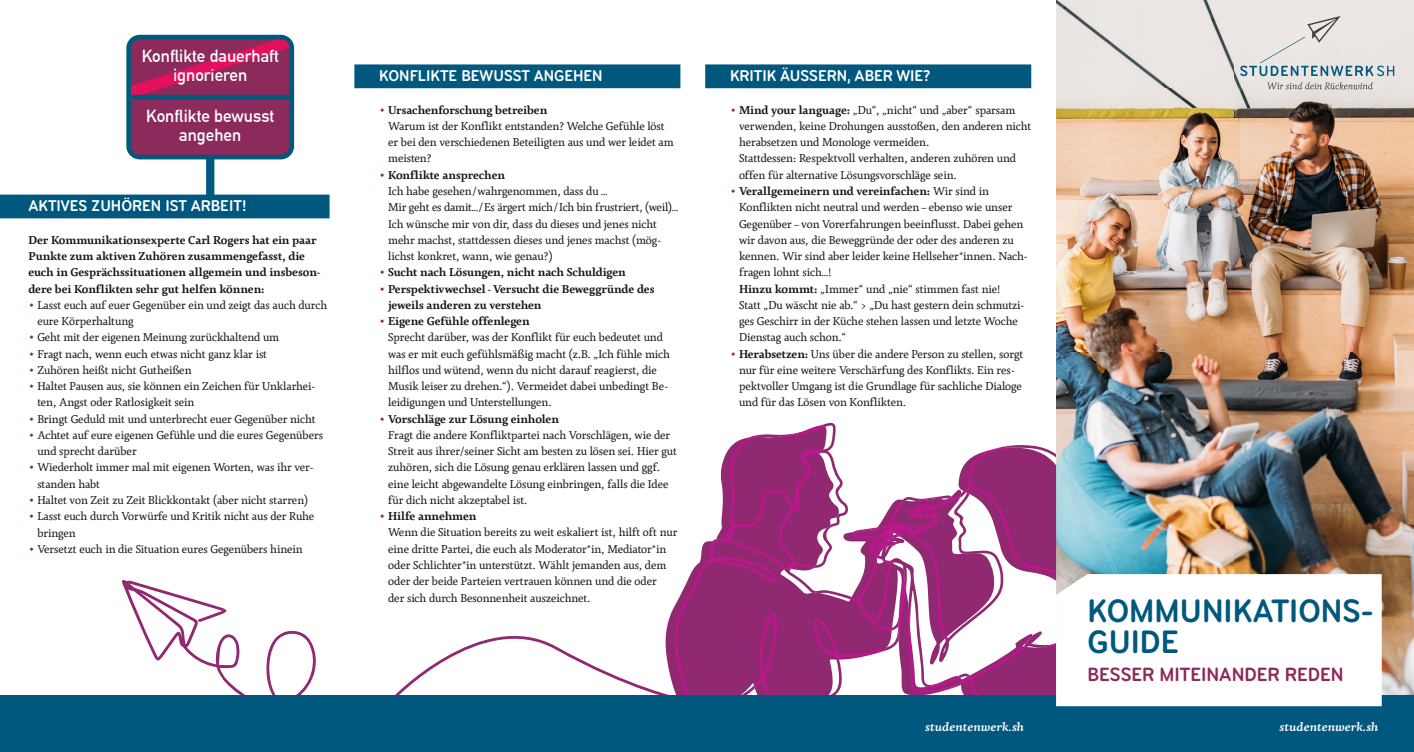
<style>
.page{position:relative;width:1414px;height:752px;background:#fff}
.page>*{position:absolute;margin:0;border:0;box-sizing:border-box;transform-origin:0 0}
.t1{font:700 condensed 33.75px/30.5px "Bryant";color:#00587e}
.t2{font:700 condensed 20px "Bryant";color:#8b2a5b}
.t3{font:700 17.12px/19.4px "DIN Alternate";color:#fff;text-align:center}
.t4{font:700 condensed 16.25px "Bryant";color:#fff}
.t5{font:italic 700 11.88px "Agendatype";letter-spacing:-.005em;color:#fff}
.t6{font:11.25px/16.2px "Agendatype";color:#131413}
.t7{font:700 11.25px/16.2px "Agendatype";letter-spacing:-.005em;color:#131413}
.s1{font-weight:700;color:#8b2a5b}
.s2{font-weight:700}
.s3{color:#8b2a5b}
</style>
<div class="page">
<svg style="left:683px;top:425px;width:373px;height:269px;fill:#902972"></svg>
<img style="left:1056px;top:0;width:358px;height:694px">
<img style="left:1056px;top:465px;width:43px;height:105px">
<img style="left:1120px;top:554px;width:22px;height:19px">
<img style="left:1056px;top:454px;width:32px;height:60px">
<img style="left:1088px;top:507px;width:32px;height:63px">
<img style="left:1056px;top:570px;width:78px;height:3px">
<svg style="left:122px;top:579px;width:561px;height:115px"></svg>
<div style="left:0;top:694px;width:1414px;height:57px;background:#00587e"></div>
<div style="left:705px;top:64px;width:326px;height:24px;background:#00587e"></div>
<div style="left:354px;top:64px;width:326px;height:24px;background:#00587e"></div>
<div style="left:0;top:194px;width:330px;height:24px;background:#00587e"></div>
<svg style="left:1240px;top:16px;width:154px;height:60px;background:#d8dad9"></svg>
<svg style="left:1267px;top:82px;width:106px;height:8px"></svg>
<div style="left:206px;top:146px;width:8px;height:51px;background:#00587e"></div>
<div style="left:129px;top:37px;width:163px;height:120px;background:#8b2a5b;border-radius:11px"></div>
<svg style="left:132px;top:41px;width:156px;height:54px"></svg>
<div style="left:126px;top:35px;width:168px;height:124px;border:5px solid #00587e;border-radius:11px"></div>
<hr style="left:129px;top:95px;width:163px;height:4px;background:#00587e">
<svg style="left:1056px;top:573px;width:326px;height:132px"></svg>
<h3 class="t3" style="left:142px;top:45px;width:139px">Konflikte dauerhaft ignorieren</h3>
<h3 class="t3" style="left:146px;top:105px;width:130px">Konflikte bewusst angehen</h3>
<h3 class="t4" style="left:28px;top:196px;width:220px">AKTIVES ZUHÖREN IST ARBEIT!</h3>
<p class="t7" style="left:28px;top:231px;width:294px">Der Kommunikationsexperte Carl Rogers hat ein paar Punkte zum aktiven Zuhören zusammengefasst, die euch in Gesprächssituationen allgemein und insbeson&shy;dere bei Konflikten sehr gut helfen können:</p>
<p class="t6" style="left:37px;top:297px;width:291px;text-indent:-9px"><span class="s1">•</span> Lasst euch auf euer Gegenüber ein und zeigt das auch durch eure Körperhaltung</p>
<p class="t6" style="left:28px;top:329px;width:252px"><span class="s1">•</span> Geht mit der eigenen Meinung zurückhaltend um</p>
<p class="t6" style="left:28px;top:345px;width:240px"><span class="s1">•</span> Fragt nach, wenn euch etwas nicht ganz klar ist</p>
<p class="t6" style="left:28px;top:362px;width:165px"><span class="s1">•</span> Zuhören heißt nicht Gutheißen</p>
<p class="t6" style="left:37px;top:378px;width:280px;text-indent:-9px"><span class="s1">•</span> Haltet Pausen aus, sie können ein Zeichen für Unklarhei&shy;ten, Angst oder Ratlosigkeit sein</p>
<p class="t6" style="left:28px;top:410px;width:289px"><span class="s1">•</span> Bringt Geduld mit und unterbrecht euer Gegenüber nicht</p>
<p class="t6" style="left:37px;top:426px;width:287px;text-indent:-9px"><span class="s1">•</span> Achtet auf eure eigenen Gefühle und die eures Gegenübers und sprecht darüber</p>
<p class="t6" style="left:37px;top:459px;width:278px;text-indent:-9px"><span class="s1">•</span> Wiederholt immer mal mit eigenen Worten, was ihr ver&shy;standen habt</p>
<p class="t6" style="left:28px;top:491px;width:281px"><span class="s1">•</span> Haltet von Zeit zu Zeit Blickkontakt (aber nicht starren)</p>
<p class="t6" style="left:37px;top:508px;width:278px;text-indent:-9px"><span class="s1">•</span> Lasst euch durch Vorwürfe und Kritik nicht aus der Ruhe bringen</p>
<p class="t6" style="left:28px;top:540px;width:276px"><span class="s1">•</span> Versetzt euch in die Situation eures Gegenübers hinein</p>
<h3 class="t4" style="left:379px;top:66px;width:225px">KONFLIKTE BEWUSST ANGEHEN</h3>
<p class="t6" style="left:388px;top:102px;width:287px;text-indent:-9px"><span class="s1">•</span> <span class="s2">Ursachenforschung betreiben<br></span>Warum ist der Konflikt entstanden? Welche Gefühle löst er bei den verschiedenen Beteiligten aus und wer leidet am meisten?</p>
<p class="t6" style="left:388px;top:167px;width:291px;text-indent:-9px"><span class="s1">•</span> <span class="s2">Konflikte ansprechen<br></span>Ich habe gesehen/wahrgenommen, dass du …<br>Mir geht es damit…/Es ärgert mich/Ich bin frustriert, (weil)… Ich wünsche mir von dir, dass du dieses und jenes nicht mehr machst, stattdessen dieses und jenes machst (mög&shy;lichst konkret, wann, wie genau?)</p>
<p class="t7" style="left:379px;top:264px;width:248px"><span class="s3">•</span> Sucht nach Lösungen, nicht nach Schuldigen</p>
<p class="t7" style="left:388px;top:280px;width:268px;text-indent:-9px"><span class="s3">•</span> Perspektivwechsel - Versucht die Beweggründe des jeweils anderen zu verstehen</p>
<p class="t6" style="left:388px;top:313px;width:283px;text-indent:-9px"><span class="s1">•</span> <span class="s2">Eigene Gefühle offenlegen<br></span>Sprecht darüber, was der Konflikt für euch bedeutet und was er mit euch gefühlsmäßig macht (z.B. „Ich fühle mich hilflos und wütend, wenn du nicht darauf reagierst, die Musik leiser zu drehen.“). Vermeidet dabei unbedingt Be&shy;leidigungen und Unterstellungen .</p>
<p class="t6" style="left:388px;top:410px;width:290px;text-indent:-9px"><span class="s1">•</span> <span class="s2">Vorschläge zur Lösung einholen<br></span>Fragt die andere Konfliktpartei nach Vorschlägen, wie der Streit aus ihrer/seiner Sicht am besten zu lösen sei. Hier gut zuhören, sich die Lösung genau erklären lassen und ggf. eine leicht abgewandelte Lösung einbringen, falls die Idee für dich nicht akzeptabel ist.</p>
<p class="t6" style="left:388px;top:508px;width:291px;text-indent:-9px"><span class="s1">•</span> <span class="s2">Hilfe annehmen<br></span>Wenn die Situation bereits zu weit eskaliert ist, hilft oft nur eine dritte Partei, die euch als Moderator*in, Mediator*in oder Schlichter*in unterstützt. Wählt jemanden aus, dem oder der beide Parteien vertrauen können und die oder<br>der sich durch Besonnenheit auszeichnet.</p>
<h3 class="t4" style="left:730px;top:66px;width:202px">KRITIK ÄUSSERN, ABER WIE?</h3>
<p class="t6" style="left:739px;top:102px;width:294px;text-indent:-9px"><span class="s1">•</span> <span class="s2">Mind your language:</span> „Du“, „nicht“ und „aber“ sparsam verwenden , keine Drohungen ausstoßen, den anderen nicht herabsetzen und Monologe vermeiden.<br>Stattdessen: Respektvoll verhalten, anderen zuhören und offen für alternative Lösungsvorschläge sein .</p>
<p class="t6" style="left:739px;top:183px;width:290px;text-indent:-9px"><span class="s1">•</span> <span class="s2">Verallgemeinern und vereinfachen:</span> Wir sind in Konflikten nicht neutral und werden – ebenso wie unser Gegenüber – von Vorerfahrungen beeinflusst. Dabei gehen wir davon aus, die Beweggründe der oder des anderen zu kennen. Wir sind aber leider keine Hellseher*innen. Nach&shy;fragen lohnt sich…!<br><span class="s2">Hinzu kommt:</span> „Immer“ und „nie“ stimmen fast nie!<br>Statt „Du wäscht nie ab.“ &gt; „Du hast gestern dein schmutzi&shy;ges Geschirr in der Küche stehen lassen und letzte Woche Dienstag auch schon.“</p>
<p class="t6" style="left:739px;top:345px;width:286px;text-indent:-9px"><span class="s1">•</span> <span class="s2">Herabsetzen:</span> Uns über die andere Person zu stellen, sorgt nur für eine weitere Verschärfung des Konflikts. Ein res&shy;pektvoller Umgang ist die Grundlage für sachliche Dialoge und für das Lösen von Konflikten.</p>
<h1 class="t1" style="left:1087px;top:595px;width:288px">KOMMUNIKATIONS-<br>GUIDE</h1>
<h2 class="t2" style="left:1087px;top:662px;width:258px">BESSER MITEINANDER REDEN</h2>
<p class="t5" style="left:925px;top:718px;width:101px">studentenwerk.sh</p>
<p class="t5" style="left:1279px;top:718px;width:101px">studentenwerk.sh</p>
</div>
